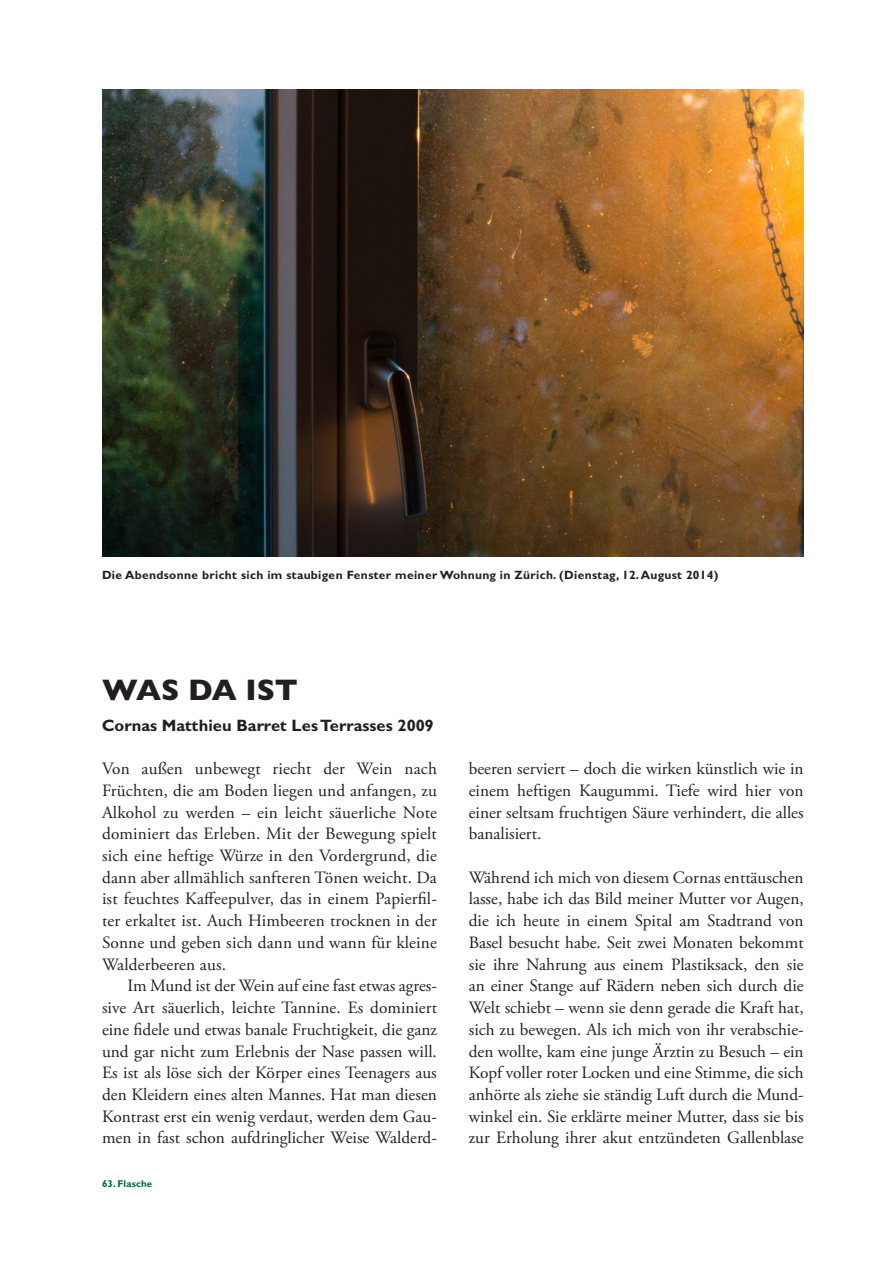
<style>
.page{position:relative;width:893px;height:1263px;background:#fff}
.page>*{position:absolute;margin:0;border:0;box-sizing:border-box;transform-origin:0 0}
.Titel{font:800 30px "Gill Sans MT Pro";letter-spacing:-.015em;color:#231f20}
.Lauftext_ohne_Einzug{font:17.25px/21.8px "Adobe Garamond Pro";color:#231f20;text-align:justify}
.Lauftext_mit_Einzug{font:17.25px/21.8px "Adobe Garamond Pro";color:#231f20;text-align:justify}
.Vorspann{font:700 16.5px "Gill Sans MT Pro";color:#231f20}
.Getrunken_am{font:700 12px "Gill Sans MT Pro";letter-spacing:.025em;color:#231f20}
.Thema_der_Seiten{font:700 9.9px "Gill Sans MT Pro";letter-spacing:.01em;color:#006a4e}
</style>
<div class="page">
<img style="left:102px;top:89px;width:702px;height:468px">
<p class="Getrunken_am" style="left:102px;top:567px;width:618px">Die Abendsonne bricht sich im staubigen Fenster meiner Wohnung in Zürich. (Dienstag, 12. August 2014)</p>
<p class="Titel" style="left:102px;top:672px;width:197px">WAS DA IST</p>
<p class="Vorspann" style="left:102px;top:715px;width:333px">Cornas Matthieu Barret Les Terrasses 2009</p>
<p class="Lauftext_ohne_Einzug" style="left:102px;top:758px;width:336px">Von außen unbewegt riecht der Wein nach Früchten, die am Boden liegen und anfangen, zu Alkohol zu werden – ein leicht säuerliche Note dominiert das Erleben. Mit der Bewegung spielt sich eine heftige Würze in den Vordergrund, die dann aber allmählich sanfteren Tönen weicht. Da ist feuchtes Kaffeepulver, das in einem Papierfil&shy;ter erkaltet ist. Auch Himbeeren trocknen in der Sonne und geben sich dann und wann für kleine Walderbeeren aus.</p>
<p class="Lauftext_mit_Einzug" style="left:102px;top:975px;width:336px;text-indent:26px">Im Mund ist der Wein auf eine fast etwas agres&shy;sive Art säuerlich, leichte Tannine. Es dominiert eine fidele und etwas banale Fruchtigkeit, die ganz und gar nicht zum Erlebnis der Nase passen will.<br>Es ist als löse sich der Körper eines Teenagers aus den Kleidern eines alten Mannes. Hat man diesen Kontrast erst ein wenig verdaut, werden dem Gau&shy;men in fast schon aufdringlicher Weise Walderd-</p>
<p class="Thema_der_Seiten" style="left:102px;top:1177px;width:52px">63. Flasche</p>
<p class="Lauftext_mit_Einzug" style="left:469px;top:758px;width:336px">beeren serviert – doch die wirken künstlich wie in einem heftigen Kaugummi. Tiefe wird hier von einer seltsam fruchtigen Säure verhindert, die alles banalisiert.</p>
<p class="Lauftext_ohne_Einzug" style="left:469px;top:867px;width:336px">Während ich mich von diesem Cornas enttäuschen lasse, habe ich das Bild meiner Mutter vor Augen, die ich heute in einem Spital am Stadtrand von Basel besucht habe. Seit zwei Monaten bekommt sie ihre Nahrung aus einem Plastiksack, den sie an einer Stange auf Rädern neben sich durch die Welt schiebt – wenn sie denn gerade die Kraft hat, sich zu bewegen. Als ich mich von ihr verabschie&shy;den wollte, kam eine junge Ärztin zu Besuch – ein Kopf voller roter Locken und eine Stimme, die sich anhörte als ziehe sie ständig Luft durch die Mund&shy;winkel ein. Sie erklärte meiner Mutter, dass sie bis zur Erholung ihrer akut entzündeten Gallenblase</p>
</div>
